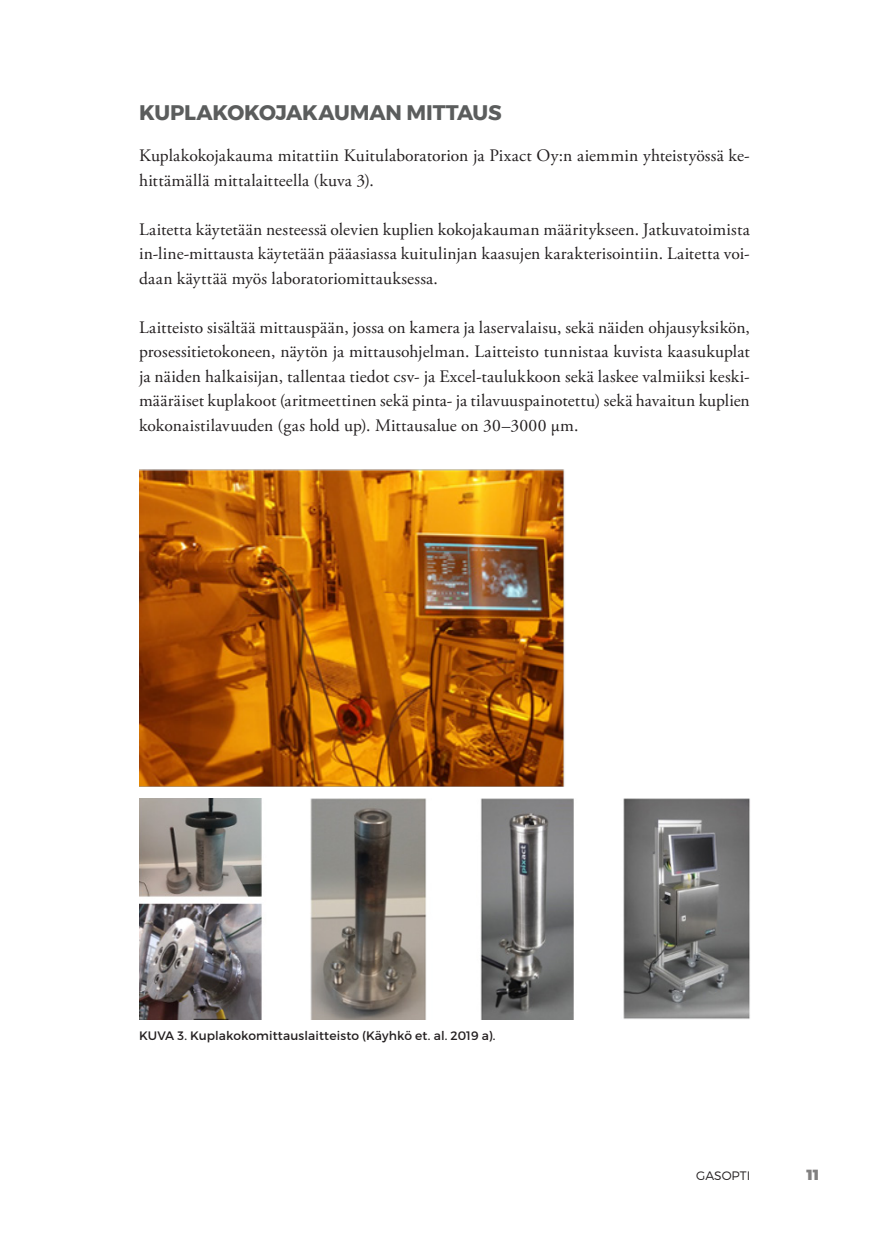
<style>
.page{position:relative;width:874px;height:1241px;background:#fff}
.page>*{position:absolute;margin:0;border:0;box-sizing:border-box;transform-origin:0 0}
.t1{font:700 21px "Montserrat";letter-spacing:-.01em;color:#5b5d5d}
.t2{font:17.5px/24.5px "Adobe Garamond Pro";letter-spacing:.01em;color:#231f20;text-align:justify}
.t3{font:900 14.7px "Montserrat";color:#818080}
.t4{font:12.25px "Montserrat";letter-spacing:.005em;color:#231f20}
.t5{font:300 12.25px "Montserrat";color:#231f20}
</style>
<div class="page">
<img style="left:139px;top:469px;width:426px;height:318px">
<img style="left:139px;top:798px;width:610px;height:221px">
<p class="t1" style="left:139px;top:95px;width:364px">KUPLAKOKOJAKAUMAN MITTAUS</p>
<p class="t2" style="left:139px;top:144px;width:612px">Kuplakokojakauma mitattiin Kuitulaboratorion ja Pixact Oy:n aiemmin yhteistyössä ke&shy;hittämällä mittalaitteella (kuva 3).</p>
<p class="t2" style="left:139px;top:217px;width:612px">Laitetta käytetään nesteessä olevien kuplien kokojakauman määritykseen. Jatkuvatoimista in-line-mittausta käytetään pääasiassa kuitulinjan kaasujen karakterisointiin. Laitetta voi&shy;daan käyttää myös laboratoriomittauksessa.</p>
<p class="t2" style="left:139px;top:315px;width:612px">Laitteisto sisältää mittauspään, jossa on kamera ja laservalaisu, sekä näiden ohjausyksikön, prosessitietokoneen, näytön ja mittausohjelman. Laitteisto tunnistaa kuvista kaasukuplat ja näiden halkaisijan, tallentaa tiedot csv- ja Excel-taulukkoon sekä laskee valmiiksi keski&shy;määräiset kuplakoot (aritmeettinen sekä pinta- ja tilavuuspainotettu) sekä havaitun kuplien kokonaistilavuuden (gas hold up). Mittausalue on 30–3000 µm.</p>
<p class="t4" style="left:139px;top:1027px;width:358px">KUVA 3. Kuplakokomittauslaitteisto (Käyhkö et. al. 2019 a).</p>
<p class="t5" style="left:695px;top:1167px;width:55px">GASOPTI</p>
<p class="t3" style="left:806px;top:1165px;width:14px">11</p>
</div>
